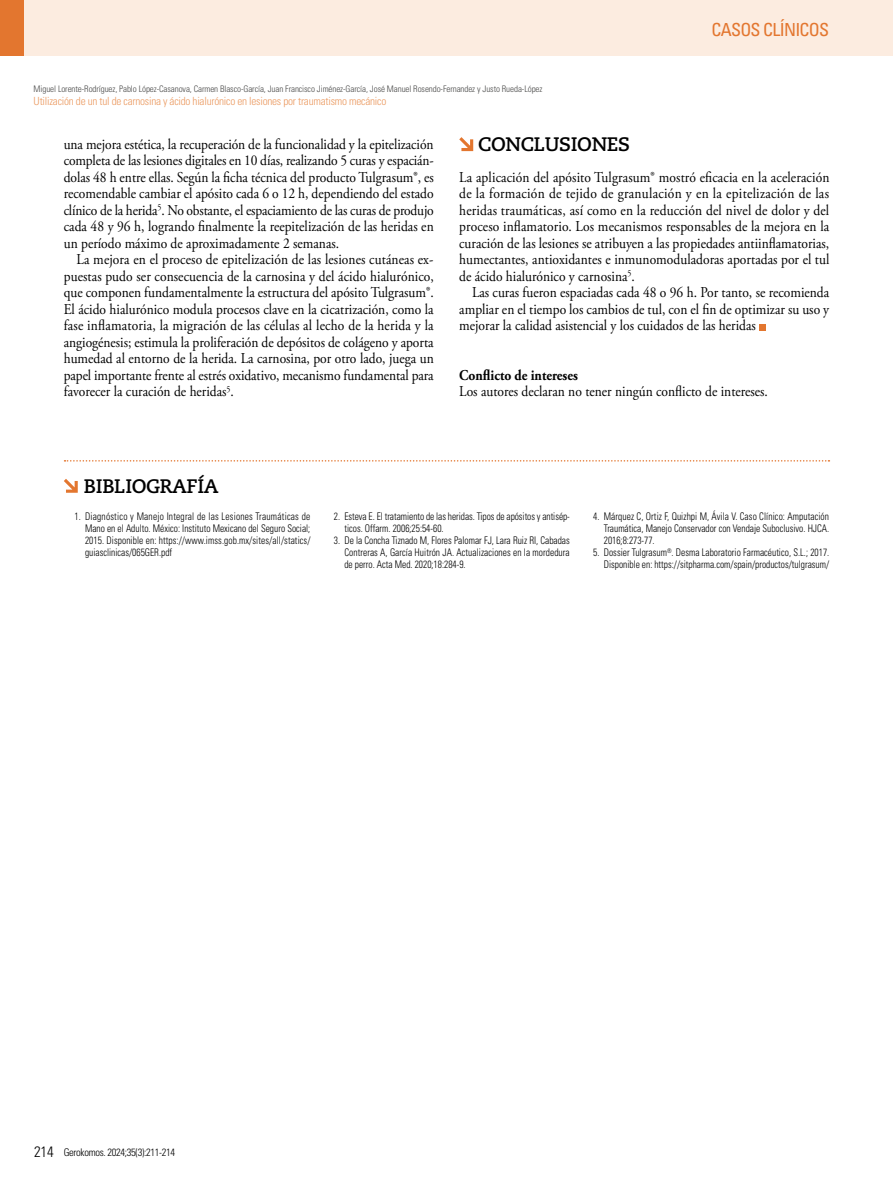
<style>
.page{position:relative;width:893px;height:1191px;background:#fff}
.page>*{position:absolute;margin:0;border:0;box-sizing:border-box;transform-origin:0 0}
.t1{font:700 19.5px "Caecilia LT Std";letter-spacing:-.02em;color:#000}
.t2{font:condensed 18px "Univers LT Std";letter-spacing:-.04em;color:#e3762f}
.t3{font:15px/16.5px "Adobe Garamond Pro";color:#000;text-align:justify;scale:.9 1}
.t4{font:700 15px "Adobe Garamond Pro";color:#000;scale:.9 1}
.t5{font:300 condensed 11.25px "Univers LT Std";letter-spacing:-.02em;color:#eb9a61}
.t6{font:300 condensed 10.5px/12px "Univers LT Std";color:#000;text-align:justify;scale:.9 1}
.t7{font:300 condensed 10.5px "Univers LT Std";letter-spacing:-.03em;color:#000}
.t8{font:300 condensed 9px "Univers LT Std";letter-spacing:-.01em;color:#4a4a49}
.s1{font-size:15px}
</style>
<div class="page">
<div style="left:0;top:0;width:893px;height:55px;background:#fcece0"></div>
<div style="left:0;top:0;width:24px;height:55px;background:#e3762f"></div>
<svg style="left:459px;top:137px;width:14px;height:14px"></svg>
<div style="left:759px;top:324px;width:7px;height:6px;background:#e3762f"></div>
<svg style="left:64px;top:479px;width:14px;height:14px"></svg>
<svg style="left:65px;top:460px;width:764px;height:1px"></svg>
<p class="t8" style="left:34px;top:83px;width:510px">Miguel Lorente-Rodríguez, Pablo López-Casanova, Carmen Blasco-García, Juan Francisco Jiménez-García, José Manuel Rosendo-Fernandez y Justo Rueda-López</p>
<p class="t5" style="left:34px;top:94px;width:354px">Utilización de un tul de carnosina y ácido hialurónico en lesiones por traumatismo mecánico</p>
<p class="t2" style="left:711px;top:18px;width:119px">CASOS CLÍNICOS</p>
<p class="t3" style="left:64px;top:136px;width:413px">una mejora estética, la recuperación de la funcionalidad y la epitelización completa de las lesiones digitales en 10 días, realizando 5 curas y espacián&shy;dolas 48 h entre ellas. Según la ficha técnica del producto Tulgrasum®, es recomendable cambiar el apósito cada 6 o 12 h, dependiendo del estado clínico de la herida<sup>5</sup>. No obstante, el espaciamiento de las curas de produjo cada 48 y 96 h, logrando finalmente la reepitelización de las heridas en un período máximo de aproximadamente 2 semanas.</p>
<p class="t3" style="left:64px;top:252px;width:413px;text-indent:13px">La mejora en el proceso de epitelización de las lesiones cutáneas ex&shy;puestas pudo ser consecuencia de la carnosina y del ácido hialurónico, que componen fundamentalmente la estructura del apósito Tulgrasum®.<br>El ácido hialurónico modula procesos clave en la cicatrización, como la fase inflamatoria, la migración de las células al lecho de la herida y la angiogénesis; estimula la proliferación de depósitos de colágeno y aporta humedad al entorno de la herida. La carnosina, por otro lado, juega un papel importante frente al estrés oxidativo, mecanismo fundamental para favorecer la curación de heridas<sup>5</sup>.</p>
<h1 class="t1" style="left:478px;top:133px;width:153px">CONCLUSIONES</h1>
<p class="t3" style="left:459px;top:169px;width:413px">La aplicación del apósito Tulgrasum® mostró eficacia en la aceleración de la formación de tejido de granulación y en la epitelización de las heridas traumáticas, así como en la reducción del nivel de dolor y del proceso inflamatorio. Los mecanismos responsables de la mejora en la curación de las lesiones se atribuyen a las propiedades antiinflamatorias, humectantes, antioxidantes e inmunomoduladoras aportadas por el tul de ácido hialurónico y carnosina<sup>5</sup>.</p>
<p class="t3" style="left:459px;top:285px;width:413px;text-indent:13px">Las curas fueron espaciadas cada 48 o 96 h. Por tanto, se recomienda ampliar en el tiempo los cambios de tul, con el fin de optimizar su uso y mejorar la calidad asistencial y los cuidados de las heridas</p>
<p class="t4" style="left:459px;top:366px;width:133px">Conflicto de intereses</p>
<p class="t3" style="left:459px;top:384px;width:345px">Los autores declaran no tener ningún conflicto de intereses.</p>
<h1 class="t1" style="left:84px;top:474px;width:136px">BIBLIOGRAFÍA</h1>
<p class="t6" style="left:85px;top:510px;width:252px;text-indent:-11px">1. Diagnóstico y Manejo Integral de las Lesiones Traumáticas de Mano en el Adulto. México: Instituto Mexicano del Seguro Social; 2015. Disponible en: https://www.imss.gob.mx/sites/all/statics/ guiasclinicas/065GER.pdf</p>
<p class="t6" style="left:344px;top:510px;width:252px;text-indent:-11px">2. Esteva E. El tratamiento de las heridas. Tipos de apósitos y antisép&shy;ticos. Offarm. 2006;25:54-60.</p>
<p class="t6" style="left:344px;top:534px;width:252px;text-indent:-11px">3. De la Concha Tiznado M, Flores Palomar FJ, Lara Ruiz RI, Cabadas Contreras A, García Huitrón JA. Actualizaciones en la mordedura de perro. Acta Med. 2020;18:284-9.</p>
<p class="t6" style="left:604px;top:510px;width:252px;text-indent:-11px">4. Márquez C, Ortiz F, Quizhpi M, Ávila V. Caso Clínico: Amputación Traumática, Manejo Conservador con Vendaje Suboclusivo. HJCA.<br>2016;8:273-77.</p>
<p class="t6" style="left:593px;top:546px;width:264px;text-align:right">5. Dossier Tulgrasum<sup>®</sup>. Desma Laboratorio Farmacéutico, S.L.; 2017.<br>Disponible en: https://sitpharma.com/spain/productos/tulgrasum/</p>
<p class="t7" style="left:34px;top:1145px;width:143px"><span class="s1">214</span> Gerokomos. 2024;35(3):211-214</p>
</div>
